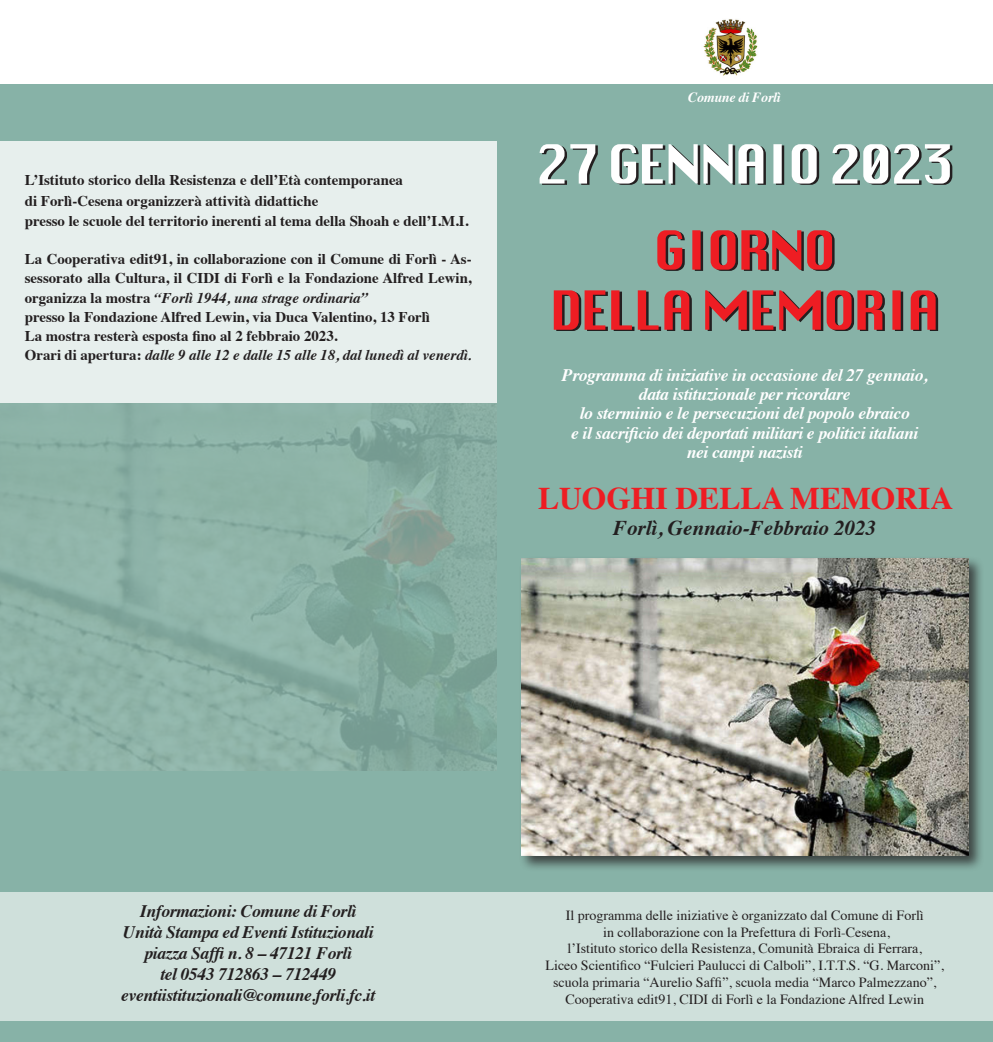
<style>
.page{position:relative;width:993px;height:1042px;background:#fff}
.page>*{position:absolute;margin:0;border:0;box-sizing:border-box;transform-origin:0 0}
.t1{font:700 31.5px "Times";color:#ee1d23}
.t2{font:italic 700 21px "Times";color:#231f20}
.t3{font:italic 700 17.5px/19.2px "Times";letter-spacing:-.02em;color:#fff;text-align:center}
.t4{font:italic 700 17.5px/21px "Times";letter-spacing:-.02em;color:#231f20;text-align:center}
.t5{font:700 14.88px/19.2px "Times";color:#231f20}
.t6{font:14px/16.8px "Times";color:#231f20;text-align:center}
.t7{font:italic 700 14px "Times";letter-spacing:-.02em;color:#fff}
.s1{font-style:italic}
</style>
<div class="page">
<div style="left:0;top:85px;width:992px;height:957px;background:#87b2a7"></div>
<img style="left:0;top:403px;width:496px;height:367px">
<div style="left:0;top:141px;width:496px;height:262px;background:#e7efed"></div>
<div style="left:0;top:892px;width:992px;height:128px;background:#cfe0db"></div>
<div style="left:518px;top:556px;width:466px;height:316px;background:#231f20;opacity:.75"></div>
<img style="left:521px;top:558px;width:446px;height:298px">
<img style="left:703px;top:19px;width:55px;height:57px">
<svg style="left:553px;top:290px;width:384px;height:41px"></svg>
<svg style="left:657px;top:230px;width:177px;height:41px"></svg>
<svg style="left:539px;top:144px;width:413px;height:41px"></svg>
<p class="t5" style="left:25px;top:169px;width:445px;line-height:20.1px">L’Istituto storico della Resistenza e dell’Età contemporanea<br>di Forlì-Cesena organizzerà attività didattiche<br>presso le scuole del territorio inerenti al tema della Shoah e dell’I.M.I.</p>
<p class="t5" style="left:25px;top:248px;width:448px">La Cooperativa edit91, in collaborazione con il Comune di Forlì - As&shy;sessorato alla Cultura, il CIDI di Forlì e la Fondazione Alfred Lewin, organizza la mostra <span class="s1">“Forlì 1944, una strage ordinaria”<br></span>presso la Fondazione Alfred Lewin, via Duca Valentino, 13 Forlì<br>La mostra resterà esposta fino al 2 febbraio 2023.<br>Orari di apertura: <span class="s1">dalle 9 alle 12 e dalle 15 alle 18, dal lunedì al venerdì.</span></p>
<p class="t7" style="left:687px;top:84px;width:94px">Comune di Forlì</p>
<p class="t3" style="left:561px;top:364px;width:367px">Programma di iniziative in occasione del 27 gennaio, data istituzionale per ricordare<br>lo sterminio e le persecuzioni del popolo ebraico<br>e il sacrificio dei deportati militari e politici italiani nei campi nazisti</p>
<h1 class="t1" style="left:538px;top:468px;width:416px">LUOGHI DELLA MEMORIA</h1>
<h2 class="t2" style="left:613px;top:508px;width:265px">Forlì, Gennaio-Febbraio 2023</h2>
<p class="t4" style="left:121px;top:899px;width:255px">Informazioni: Comune di Forlì Unità Stampa ed Eventi Istituzionali piazza Saffi n. 8 – 47121 Forlì<br>tel 0543 712863 – 712449 eventiistituzionali@comune.forli.fc.it</p>
<p class="t6" style="left:545px;top:905px;width:399px">Il programma delle iniziative è organizzato dal Comune di Forlì<br>in collaborazione con la Prefettura di Forlì-Cesena,<br>l’Istituto storico della Resistenza, Comunità Ebraica di Ferrara,<br>Liceo Scientifico “Fulcieri Paulucci di Calboli”, I.T.T.S. “G. Marconi”, scuola primaria “Aurelio Saffi”, scuola media “Marco Palmezzano”, Cooperativa edit91, CIDI di Forlì e la Fondazione Alfred Lewin</p>
</div>
